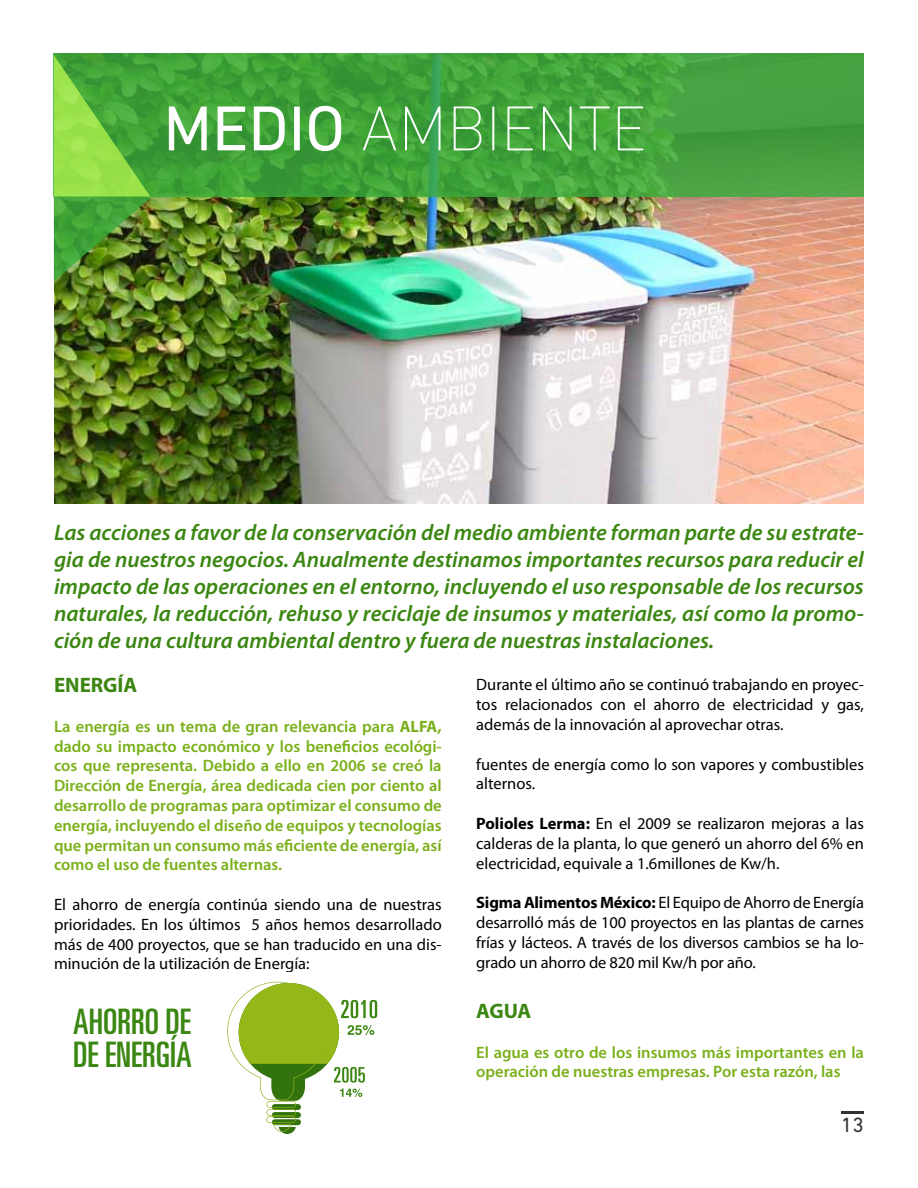
<style>
.page{position:relative;width:918px;height:1188px;background:#fff}
.page>*{position:absolute;margin:0;border:0;box-sizing:border-box;transform-origin:0 0}
.t1{font:200 64.5px "DIN Next LT Pro";color:#fff}
.t2{font:ultra-condensed 35.1px/33.2px "Univers LT Std";color:#3b8712}
.t3{font:italic 600 22.5px/27px "Myriad Pro";color:#3b8712;text-align:justify}
.t4{font:700 21px "Myriad Pro";color:#3b8712}
.t5{font:21px "DIN Next LT Pro";color:#333}
.t6{font:16.5px/19.8px "Myriad Pro";color:#000;text-align:justify}
.t7{font:600 16.5px/19.8px "Myriad Pro";color:#7ab01a;text-align:justify}
.s1{font-weight:400}
.s2{font-weight:700}
</style>
<div class="page">
<img style="left:54px;top:197px;width:810px;height:307px">
<hr style="left:841px;top:1112px;width:23px;height:2px;background:#333">
<svg style="left:54px;top:54px;width:810px;height:143px;background:#41a23b"></svg>
<svg style="left:54px;top:55px;width:98px;height:226px;background:#60ad39"></svg>
<svg style="left:227px;top:982px;width:150px;height:152px"></svg>
<h1 class="t1" style="left:163px;top:92px;width:485px"><span class="s1">MEDIO</span> AMBIENTE</h1>
<p class="t3" style="left:54px;top:519px;width:811px">Las acciones a favor de la conservación del medio ambiente forman parte de su estrate&shy;gia de nuestros negocios. Anualmente destinamos importantes recursos para reducir el impacto de las operaciones en el entorno, incluyendo el uso responsable de los recursos naturales, la reducción, rehuso y reciclaje de insumos y materiales, así como la promo&shy;ción de una cultura ambiental dentro y fuera de nuestras instalaciones.</p>
<p class="t6" style="left:476px;top:675px;width:389px">Durante el último año se continuó trabajando en proyec&shy;tos relacionados con el ahorro de electricidad y gas, además de la innovación al aprovechar otras.</p>
<p class="t6" style="left:476px;top:754px;width:389px">fuentes de energía como lo son vapores y combustibles alternos.</p>
<p class="t6" style="left:476px;top:813px;width:389px"><span class="s2">Polioles Lerma:</span> En el 2009 se realizaron mejoras a las calderas de la planta, lo que generó un ahorro del 6% en electricidad, equivale a 1.6millones de Kw/h.</p>
<p class="t6" style="left:476px;top:892px;width:389px"><span class="s2">Sigma Alimentos México:</span> El Equipo de Ahorro de Energía desarrolló más de 100 proyectos en las plantas de carnes frías y lácteos. A través de los diversos cambios se ha lo&shy;grado un ahorro de 820 mil Kw/h por año.</p>
<p class="t4" style="left:476px;top:997px;width:57px">AGUA</p>
<p class="t7" style="left:476px;top:1042px;width:389px">El agua es otro de los insumos más importantes en la operación de nuestras empresas. Por esta razón, las</p>
<p class="t4" style="left:54px;top:671px;width:85px">ENERGÍA</p>
<p class="t7" style="left:54px;top:716px;width:389px">La energía es un tema de gran relevancia para <span class="s2">ALFA, </span>dado su impacto económico y los beneficios ecológi&shy;cos que representa. Debido a ello en 2006 se creó la Dirección de Energía, área dedicada cien por ciento al desarrollo de programas para optimizar el consumo de energía, incluyendo el diseño de equipos y tecnologías que permitan un consumo más eficiente de energía, así como el uso de fuentes alternas.</p>
<p class="t6" style="left:54px;top:894px;width:389px">El ahorro de energía continúa siendo una de nuestras prioridades. En los últimos 5 años hemos desarrollado más de 400 proyectos, que se han traducido en una dis&shy;minución de la utilización de Energía:</p>
<h2 class="t2" style="left:73px;top:1004px;width:120px">AHORRO DE<br>DE ENERGÍA</h2>
<p class="t5" style="left:841px;top:1112px;width:24px">13</p>
</div>
